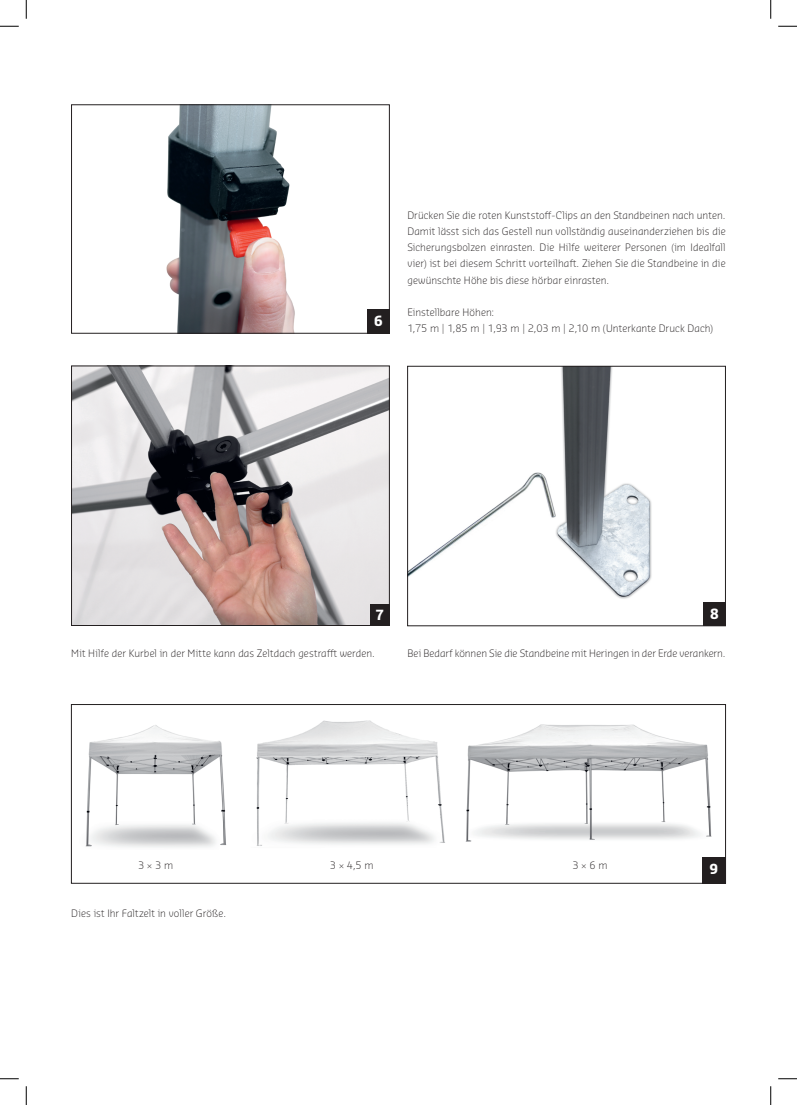
<style>
.page{position:relative;width:797px;height:1105px;background:#fff}
.page>*{position:absolute;margin:0;border:0;box-sizing:border-box;transform-origin:0 0}
.t1{font:700 13.88px "Sansa Pro";color:#fff}
.t2{font:700 13.75px "Sansa Pro";color:#fff}
.t3{font:300 10px/16.2px "Sansa Pro";letter-spacing:.01em;color:#231f20;text-align:justify}
</style>
<div class="page">
<img style="left:166px;top:107px;width:129px;height:224px">
<div style="left:71px;top:105px;width:318px;height:228px;border:1px solid #231f20"></div>
<div style="left:367px;top:309px;width:22px;height:25px;background:#231f20"></div>
<img style="left:73px;top:368px;width:314px;height:256px">
<div style="left:71px;top:366px;width:318px;height:260px;border:1px solid #231f20"></div>
<div style="left:370px;top:604px;width:19px;height:22px;background:#231f20"></div>
<img style="left:409px;top:368px;width:243px;height:231px">
<div style="left:407px;top:366px;width:318px;height:260px;border:1px solid #231f20"></div>
<div style="left:703px;top:602px;width:22px;height:24px;background:#231f20"></div>
<img style="left:86px;top:725px;width:141px;height:123px">
<div style="left:71px;top:704px;width:654px;height:179px;border:1px solid #231f20"></div>
<img style="left:465px;top:724px;width:247px;height:118px">
<div style="left:701px;top:857px;width:24px;height:26px;background:#231f20"></div>
<img style="left:256px;top:720px;width:189px;height:126px">
<svg style="left:0;top:25px;width:19px;height:2px"></svg>
<svg style="left:778px;top:25px;width:19px;height:2px"></svg>
<svg style="left:0;top:1078px;width:19px;height:1px"></svg>
<svg style="left:778px;top:1078px;width:19px;height:1px"></svg>
<svg style="left:25px;top:0;width:2px;height:19px"></svg>
<svg style="left:25px;top:1086px;width:2px;height:19px"></svg>
<svg style="left:770px;top:0;width:1px;height:19px"></svg>
<svg style="left:770px;top:1086px;width:1px;height:19px"></svg>
<h1 class="t1" style="left:374px;top:312px;width:10px">6</h1>
<p class="t3" style="left:407px;top:207px;width:320px">Drücken Sie die roten Kunststoff-Clips an den Standbeinen nach unten.<br>Damit lässt sich das Gestell nun vollständig auseinanderziehen bis die Sicherungsbolzen einrasten. Die Hilfe weiterer Personen (im Idealfall vier) ist bei diesem Schritt vorteilhaft. Ziehen Sie die Standbeine in die gewünschte Höhe bis diese hörbar einrasten.</p>
<p class="t3" style="left:407px;top:304px;width:307px">Einstellbare Höhen:<br>1,75 m | 1,85 m | 1,93 m | 2,03 m | 2,10 m (Unterkante Druck Dach)</p>
<h2 class="t2" style="left:375px;top:606px;width:10px">7</h2>
<p class="t3" style="left:71px;top:645px;width:305px">Mit Hilfe der Kurbel in der Mitte kann das Zeltdach gestrafft werden.</p>
<h1 class="t1" style="left:710px;top:604px;width:10px">8</h1>
<p class="t3" style="left:407px;top:645px;width:320px">Bei Bedarf können Sie die Standbeine mit Heringen in der Erde verankern.</p>
<p class="t3" style="left:138px;top:857px;width:37px">3 × 3 m</p>
<p class="t3" style="left:330px;top:857px;width:45px">3 × 4,5 m</p>
<p class="t3" style="left:572px;top:857px;width:37px">3 × 6 m</p>
<p class="t3" style="left:71px;top:905px;width:156px">Dies ist Ihr Faltzelt in voller Größe.</p>
<h2 class="t2" style="left:709px;top:860px;width:10px">9</h2>
</div>
